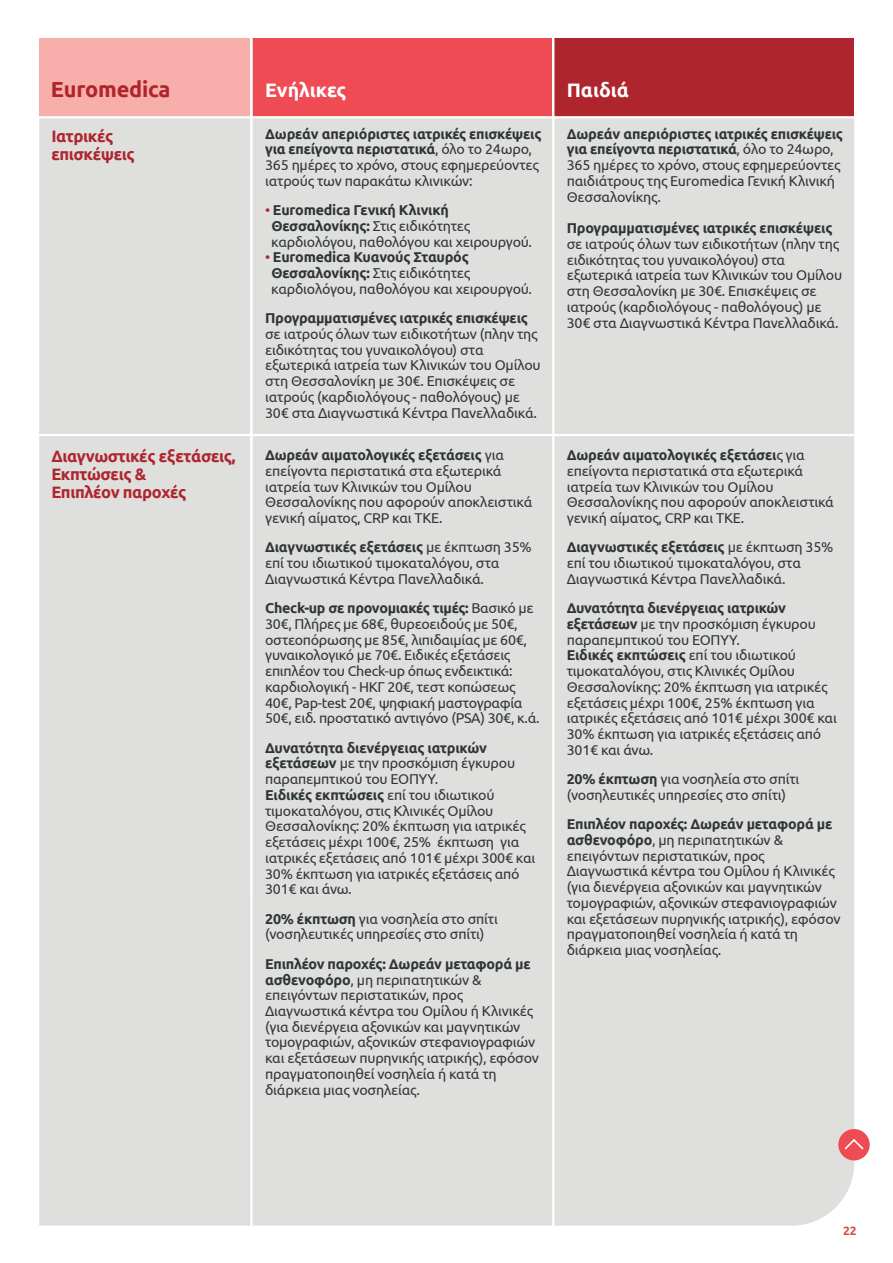
<style>
.page{position:relative;width:893px;height:1263px;background:#fff}
.page>*{position:absolute;margin:0;border:0;box-sizing:border-box;transform-origin:0 0}
.t1{font:700 21.75px "Ubuntu";letter-spacing:-.01em;color:#af252d}
.t2{font:700 19.5px "Ubuntu";color:#fff}
.t3{font:700 16.5px/18px "Ubuntu";letter-spacing:-.025em;color:#af252d}
.t4{font:14.25px/15.8px "Ubuntu";letter-spacing:-.015em;color:#2e3635}
.t5{font:700 14.25px "Ubuntu";letter-spacing:-.02em;color:#2e3635}
.t6{font:700 12px "Ubuntu";color:#d2534b}
.s1{font-weight:700}
.s2{color:#af252d}
</style>
<div class="page">
<div style="left:39px;top:118px;width:815px;height:1108px;background:#dfdfde"></div>
<div style="left:252px;top:38px;width:300px;height:78px;background:#ef4b55"></div>
<div style="left:554px;top:38px;width:300px;height:78px;background:#af252d"></div>
<div style="left:39px;top:38px;width:211px;height:80px;background:#f8afab"></div>
<hr style="left:39px;top:434px;width:815px;height:2px;background:#fff">
<hr style="left:39px;top:116px;width:815px;height:2px;background:#fff">
<hr style="left:552px;top:38px;width:2px;height:1198px;background:#fff">
<hr style="left:250px;top:38px;width:3px;height:1196px;background:#fff">
<div style="left:838px;top:1129px;width:32px;height:31px;background:#ef4b55;border-radius:50%"></div>
<svg style="left:844px;top:1139px;width:20px;height:11px"></svg>
<h1 class="t1" style="left:51px;top:76px;width:121px">Euromedica</h1>
<h2 class="t2" style="left:265px;top:78px;width:83px">Ενήλικες</h2>
<h2 class="t2" style="left:567px;top:78px;width:64px">Παιδιά</h2>
<p class="t3" style="left:51px;top:127px;width:85px">Ιατρικές επισκέψεις</p>
<p class="t4" style="left:265px;top:125px;width:278px"><span class="s1">Δωρεάν απεριόριστες ιατρικές επισκέψεις για επείγοντα περιστατικά</span>, όλο το 24ωρο, 365 ημέρες το χρόνο, στους εφημερεύοντες ιατρούς των παρακάτω κλινικών:</p>
<p class="t4" style="left:271px;top:202px;width:262px;text-indent:-6px"><span class="s2">•</span> <span class="s1">Euromedica Γενική Κλινική<br>Θεσσαλονίκης:</span> Στις ειδικότητες καρδιολόγου, παθολόγου και χειρουργού.</p>
<p class="t4" style="left:271px;top:249px;width:262px;text-indent:-6px"><span class="s2">•</span> <span class="s1">Euromedica Κυανούς Σταυρός<br>Θεσσαλονίκης:</span> Στις ειδικότητες καρδιολόγου, παθολόγου και χειρουργού.</p>
<p class="t5" style="left:265px;top:309px;width:264px">Προγραµµατισµένες ιατρικές επισκέψεις</p>
<p class="t4" style="left:265px;top:325px;width:277px">σε ιατρούς όλων των ειδικοτήτων (πλην της ειδικότητας του γυναικολόγου) στα εξωτερικά ιατρεία των Κλινικών του Οµίλου στη Θεσσαλονίκη µε 30€. Επισκέψεις σε ιατρούς (καρδιολόγους - παθολόγους) µε 30€ στα ∆ιαγνωστικά Κέντρα Πανελλαδικά.</p>
<p class="t3" style="left:51px;top:447px;width:186px">Διαγνωστικές εξετάσεις,<br>Εκπτώσεις &amp;<br>Επιπλέον παροχές</p>
<p class="t4" style="left:265px;top:447px;width:269px"><span class="s1">∆ωρεάν αιµατολογικές εξετάσεις</span> για επείγοντα περιστατικά στα εξωτερικά ιατρεία των Κλινικών του Ομίλου Θεσσαλονίκης που αφορούν αποκλειστικά γενική αίµατος, CRP και ΤΚΕ.</p>
<p class="t4" style="left:265px;top:539px;width:268px"><span class="s1">Διαγνωστικές εξετάσεις</span> με έκπτωση 35% επί του ιδιωτικού τιμοκαταλόγου, στα<br>Διαγνωστικά Κέντρα Πανελλαδικά.</p>
<p class="t4" style="left:265px;top:600px;width:276px"><span class="s1">Check-up σε προνοµιακές τιµές:</span> Βασικό µε 30€, Πλήρες µε 68€, θυρεοειδούς µε 50€, οστεοπόρωσης µε 85€, λιπιδαιµίας µε 60€, γυναικολογικό µε 70€. Ειδικές εξετάσεις επιπλέον του Check-up όπως ενδεικτικά: καρδιολογική - ΗΚΓ 20€, τεστ κοπώσεως 40€, Pap-test 20€, ψηφιακή μαστογραφία 50€, ειδ. προστατικό αντιγόνο (PSA) 30€, κ.ά.</p>
<p class="t4" style="left:265px;top:739px;width:272px"><span class="s1">Δυνατότητα διενέργειας ιατρικών εξετάσεων</span> με την προσκόμιση έγκυρου παραπεμπτικού του ΕΟΠΥΥ.<br><span class="s1">Ειδικές εκπτώσεις</span> επί του ιδιωτικού τιμοκαταλόγου, στις Κλινικές Οµίλου Θεσσαλονίκης: 20% έκπτωση για ιατρικές εξετάσεις µέχρι 100€, 25% έκπτωση για ιατρικές εξετάσεις από 101€ µέχρι 300€ και 30% έκπτωση για ιατρικές εξετάσεις από 301€ και άνω.</p>
<p class="t4" style="left:265px;top:910px;width:234px"><span class="s1">20% έκπτωση</span> για νοσηλεία στο σπίτι (νοσηλευτικές υπηρεσίες στο σπίτι)</p>
<p class="t4" style="left:265px;top:955px;width:275px"><span class="s1">Επιπλέον παροχές: Δωρεάν µεταφορά µε ασθενοφόρο</span>, µη περιπατητικών &amp; επειγόντων περιστατικών, προς Διαγνωστικά κέντρα του Οµίλου ή Κλινικές (για διενέργεια αξονικών και µαγνητικών τοµογραφιών, αξονικών στεφανιογραφιών και εξετάσεων πυρηνικής ιατρικής), εφόσον πραγματoποιηθεί νοσηλεία ή κατά τη διάρκεια μιας νοσηλείας.</p>
<p class="t4" style="left:567px;top:125px;width:278px"><span class="s1">Δωρεάν απεριόριστες ιατρικές επισκέψεις για επείγοντα περιστατικά</span>, όλο το 24ωρο, 365 ημέρες το χρόνο, στους εφημερεύοντες παιδιάτρους της Euromedica Γενική Κλινική Θεσσαλονίκης.</p>
<p class="t5" style="left:567px;top:219px;width:267px">Προγραµµατισµένες ιατρικές επισκέψεις</p>
<p class="t4" style="left:567px;top:235px;width:277px">σε ιατρούς όλων των ειδικοτήτων (πλην της ειδικότητας του γυναικολόγου) στα εξωτερικά ιατρεία των Κλινικών του Οµίλου στη Θεσσαλονίκη µε 30€. Επισκέψεις σε ιατρούς (καρδιολόγους - παθολόγους) µε 30€ στα ∆ιαγνωστικά Κέντρα Πανελλαδικά.</p>
<p class="t4" style="left:567px;top:447px;width:269px"><span class="s1">∆ωρεάν αιµατολογικές εξετάσει</span>ς για επείγοντα περιστατικά στα εξωτερικά ιατρεία των Κλινικών του Ομίλου Θεσσαλονίκης που αφορούν αποκλειστικά γενική αίµατος, CRP και ΤΚΕ.</p>
<p class="t4" style="left:567px;top:539px;width:268px"><span class="s1">Διαγνωστικές εξετάσεις</span> με έκπτωση 35% επί του ιδιωτικού τιμοκαταλόγου, στα<br>Διαγνωστικά Κέντρα Πανελλαδικά.</p>
<p class="t4" style="left:567px;top:600px;width:272px"><span class="s1">Δυνατότητα διενέργειας ιατρικών εξετάσεων</span> με την προσκόμιση έγκυρου παραπεμπτικού του ΕΟΠΥΥ.<br><span class="s1">Ειδικές εκπτώσεις</span> επί του ιδιωτικού τιμοκαταλόγου, στις Κλινικές Οµίλου Θεσσαλονίκης: 20% έκπτωση για ιατρικές εξετάσεις µέχρι 100€, 25% έκπτωση για ιατρικές εξετάσεις από 101€ µέχρι 300€ και 30% έκπτωση για ιατρικές εξετάσεις από 301€ και άνω.</p>
<p class="t4" style="left:567px;top:771px;width:234px"><span class="s1">20% έκπτωση</span> για νοσηλεία στο σπίτι (νοσηλευτικές υπηρεσίες στο σπίτι)</p>
<p class="t4" style="left:567px;top:816px;width:275px"><span class="s1">Επιπλέον παροχές: Δωρεάν µεταφορά µε ασθενοφόρο</span>, µη περιπατητικών &amp; επειγόντων περιστατικών, προς Διαγνωστικά κέντρα του Οµίλου ή Κλινικές (για διενέργεια αξονικών και µαγνητικών τοµογραφιών, αξονικών στεφανιογραφιών και εξετάσεων πυρηνικής ιατρικής), εφόσον πραγματοποιηθεί νοσηλεία ή κατά τη διάρκεια μιας νοσηλείας.</p>
<p class="t6" style="left:843px;top:1223px;width:15px">22</p>
</div>
